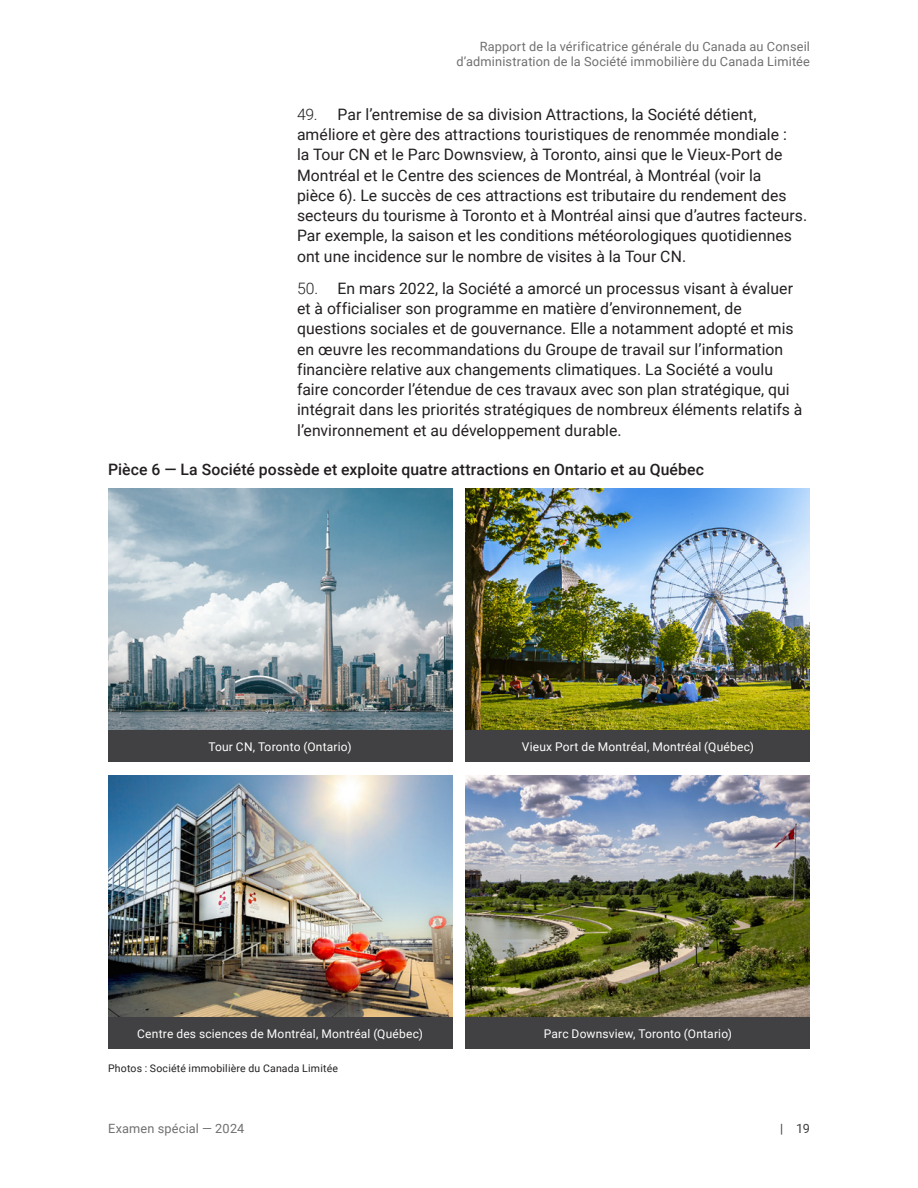
<style>
.page{position:relative;width:918px;height:1188px;background:#fff}
.page>*{position:absolute;margin:0;border:0;box-sizing:border-box;transform-origin:0 0}
.t1{font:15.75px/20.2px "Roboto";letter-spacing:.005em;color:#231f20}
.t2{font:500 15.75px "Roboto";letter-spacing:.005em;color:#231f20}
.t3{font:12.75px/15.8px "Roboto";letter-spacing:.015em;color:#707071;text-align:right}
.t4{font:12.75px "Roboto";color:#414042}
.t5{font:12px "Roboto";letter-spacing:.015em;color:#fff}
.t6{font:10.5px "Roboto";letter-spacing:.02em;color:#231f20}
.s1{font-weight:300}
</style>
<div class="page">
<img style="left:466px;top:775px;width:344px;height:242px">
<div style="left:466px;top:1017px;width:344px;height:32px;background:#414042"></div>
<img style="left:108px;top:775px;width:344px;height:242px">
<div style="left:108px;top:1017px;width:344px;height:32px;background:#414042"></div>
<img style="left:108px;top:489px;width:344px;height:242px">
<div style="left:108px;top:731px;width:344px;height:31px;background:#414042"></div>
<img style="left:466px;top:489px;width:344px;height:242px">
<div style="left:466px;top:731px;width:344px;height:31px;background:#414042"></div>
<p class="t3" style="left:456px;top:38px;width:355px">Rapport de la vérificatrice générale du Canada au Conseil d’administration de la Société immobilière du Canada Limitée</p>
<p class="t1" style="left:297px;top:104px;width:512px"><span class="s1">49.</span> Par l’entremise de sa division Attractions, la Société détient, améliore et gère des attractions touristiques de renommée mondiale :<br>la Tour CN et le Parc Downsview, à Toronto, ainsi que le Vieux-Port de Montréal et le Centre des sciences de Montréal, à Montréal (voir la<br>pièce 6). Le succès de ces attractions est tributaire du rendement des secteurs du tourisme à Toronto et à Montréal ainsi que d’autres facteurs.<br>Par exemple, la saison et les conditions météorologiques quotidiennes ont une incidence sur le nombre de visites à la Tour CN.</p>
<p class="t1" style="left:297px;top:278px;width:507px"><span class="s1">50.</span> En mars 2022, la Société a amorcé un processus visant à évaluer et à officialiser son programme en matière d’environnement, de questions sociales et de gouvernance. Elle a notamment adopté et mis en œuvre les recommandations du Groupe de travail sur l’information financière relative aux changements climatiques. La Société a voulu faire concorder l’étendue de ces travaux avec son plan stratégique, qui intégrait dans les priorités stratégiques de nombreux éléments relatifs à l’environnement et au développement durable.</p>
<p class="t2" style="left:108px;top:459px;width:598px">Pièce 6 — La Société possède et exploite quatre attractions en Ontario et au Québec</p>
<p class="t5" style="left:209px;top:738px;width:145px">Tour CN, Toronto (Ontario)</p>
<p class="t5" style="left:522px;top:738px;width:234px">Vieux Port de Montréal, Montréal (Québec)</p>
<p class="t5" style="left:137px;top:1025px;width:287px">Centre des sciences de Montréal, Montréal (Québec)</p>
<p class="t5" style="left:544px;top:1025px;width:190px">Parc Downsview, Toronto (Ontario)</p>
<p class="t6" style="left:108px;top:1060px;width:232px">Photos : Société immobilière du Canada Limitée</p>
<p class="t3" style="left:108px;top:1120px;width:138px">Examen spécial — 2024</p>
<p class="t4" style="left:780px;top:1120px;width:31px">| 19</p>
</div>
